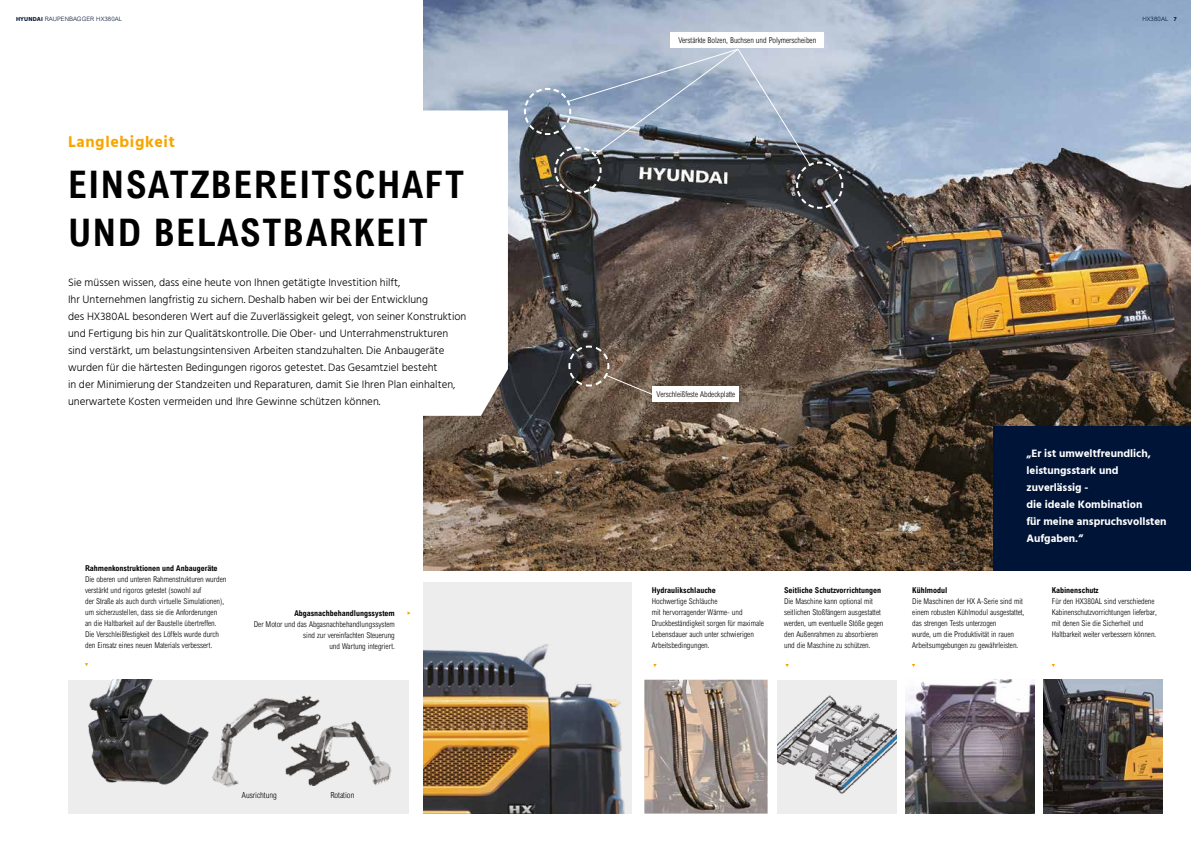
<style>
.page{position:relative;width:1191px;height:842px;background:#fff}
.page>*{position:absolute;margin:0;border:0;box-sizing:border-box;transform-origin:0 0}
.t1{font:700 condensed 38px/48px "Arial";letter-spacing:.04em;color:#000}
.t2{font:700 16px "Hind";letter-spacing:.04em;color:#f7a600}
.t3{font:300 11px/17px "Hind";color:#000}
.t4{font:700 11px/17px "Hind";color:#fff}
.t5{font:300 condensed 8.3px "Arial";color:#000}
.t6{font:300 condensed 8px/11px "Arial";color:#000}
.t7{font:700 condensed 8px "Arial";color:#000}
.t8{font:300 6px "Arial";letter-spacing:.02em;color:#001437}
.s1{font-family:"Hind";font-weight:700}
</style>
<div class="page">
<img style="left:423px;top:0;width:768px;height:570px">
<div style="left:993px;top:426px;width:198px;height:144px;background:#001437"></div>
<img style="left:644px;top:680px;width:123px;height:133px">
<img style="left:423px;top:583px;width:208px;height:231px">
<div style="left:68px;top:680px;width:341px;height:134px;background:#ededed"></div>
<div style="left:777px;top:680px;width:119px;height:133px;background:#ededed"></div>
<img style="left:777px;top:695px;width:119px;height:99px">
<img style="left:1043px;top:680px;width:119px;height:133px">
<img style="left:905px;top:680px;width:129px;height:133px">
<svg style="left:523px;top:49px;width:321px;height:161px;background:#808995"></svg>
<svg style="left:567px;top:345px;width:86px;height:50px;background:#67594f"></svg>
<img style="left:88px;top:680px;width:120px;height:105px">
<img style="left:208px;top:695px;width:112px;height:92px">
<img style="left:281px;top:702px;width:110px;height:84px">
<svg style="left:423px;top:110px;width:85px;height:306px"></svg>
<div style="left:653px;top:386px;width:86px;height:15px;background:#fff"></div>
<div style="left:670px;top:32px;width:154px;height:16px;background:#fff"></div>
<p class="t8" style="left:16px;top:15px;width:108px"><span class="s1">HYUNDAI</span> RAUPENBAGGER HX380AL</p>
<p class="t8" style="left:1142px;top:15px;width:36px">HX380AL <span class="s1">7</span></p>
<p class="t6" style="left:678px;top:35px;width:139px">Verstärkte Bolzen, Buchsen und Polymerscheiben</p>
<h2 class="t2" style="left:68px;top:132px;width:108px">Langlebigkeit</h2>
<h1 class="t1" style="left:68px;top:160px;width:397px">EINSATZBEREITSCHAFT<br>UND BELASTBARKEIT</h1>
<p class="t3" style="left:68px;top:274px;width:400px">Sie müssen wissen, dass eine heute von Ihnen getätigte Investition hilft,<br>Ihr Unternehmen langfristig zu sichern. Deshalb haben wir bei der Entwicklung<br>des HX380AL besonderen Wert auf die Zuverlässigkeit gelegt, von seiner Konstruktion und Fertigung bis hin zur Qualitätskontrolle. Die Ober- und Unterrahmenstrukturen sind verstärkt, um belastungsintensiven Arbeiten standzuhalten. Die Anbaugeräte wurden für die härtesten Bedingungen rigoros getestet. Das Gesamtziel besteht<br>in der Minimierung der Standzeiten und Reparaturen, damit Sie Ihren Plan einhalten, unerwartete Kosten vermeiden und Ihre Gewinne schützen können.</p>
<p class="t6" style="left:656px;top:388px;width:80px">Verschleißfeste Abdeckplatte</p>
<p class="t7" style="left:85px;top:564px;width:134px">Rahmenkonstruktionen und Anbaugeräte</p>
<p class="t6" style="left:85px;top:574px;width:143px">Die oberen und unteren Rahmenstrukturen wurden verstärkt und rigoros getestet (sowohl auf<br>der Straße als auch durch virtuelle Simulationen), um sicherzustellen, dass sie die Anforderungen<br>an die Haltbarkeit auf der Baustelle übertreffen.<br>Die Verschleißfestigkeit des Löffels wurde durch den Einsatz eines neuen Materials verbessert.</p>
<p class="t7" style="left:784px;top:586px;width:98px">Seitliche Schutzvorrichtungen</p>
<p class="t7" style="left:652px;top:586px;width:66px">Hydraulikschlauche</p>
<p class="t6" style="left:652px;top:596px;width:114px">Hochwertige Schläuche<br>mit hervorragender Wärme- und<br>Druckbeständigkeit sorgen für maximale<br>Lebensdauer auch unter schwierigen<br>Arbeitsbedingungen.</p>
<p class="t6" style="left:784px;top:596px;width:101px">Die Maschine kann optional mit seitlichen Stoßfängern ausgestattet werden, um eventuelle Stöße gegen den Außenrahmen zu absorbieren und die Maschine zu schützen.</p>
<p class="t7" style="left:294px;top:609px;width:102px">Abgasnachbehandlungssystem</p>
<p class="t6" style="left:254px;top:619px;width:142px;text-align:right">Der Motor und das Abgasnachbehandlungssystem sind zur vereinfachten Steuerung<br>und Wartung integriert.</p>
<h3 class="t4" style="left:1026px;top:445px;width:142px">„Er ist umweltfreundlich, leistungsstark und zuverlässig -<br>die ideale Kombination<br>für meine anspruchsvollsten<br>Aufgaben.“</h3>
<p class="t7" style="left:912px;top:586px;width:37px">Kühlmodul</p>
<p class="t6" style="left:912px;top:596px;width:114px">Die Maschinen der HX A-Serie sind mit einem robusten Kühlmodul ausgestattet, das strengen Tests unterzogen<br>wurde, um die Produktivität in rauen Arbeitsumgebungen zu gewährleisten.</p>
<p class="t7" style="left:1051px;top:586px;width:48px">Kabinenschutz</p>
<p class="t6" style="left:1051px;top:596px;width:106px">Für den HX380AL sind verschiedene Kabinenschutzvorrichtungen lieferbar, mit denen Sie die Sicherheit und Haltbarkeit weiter verbessern können.</p>
<p class="t5" style="left:242px;top:790px;width:36px">Ausrichtung</p>
<p class="t5" style="left:330px;top:790px;width:25px">Rotation</p>
</div>
